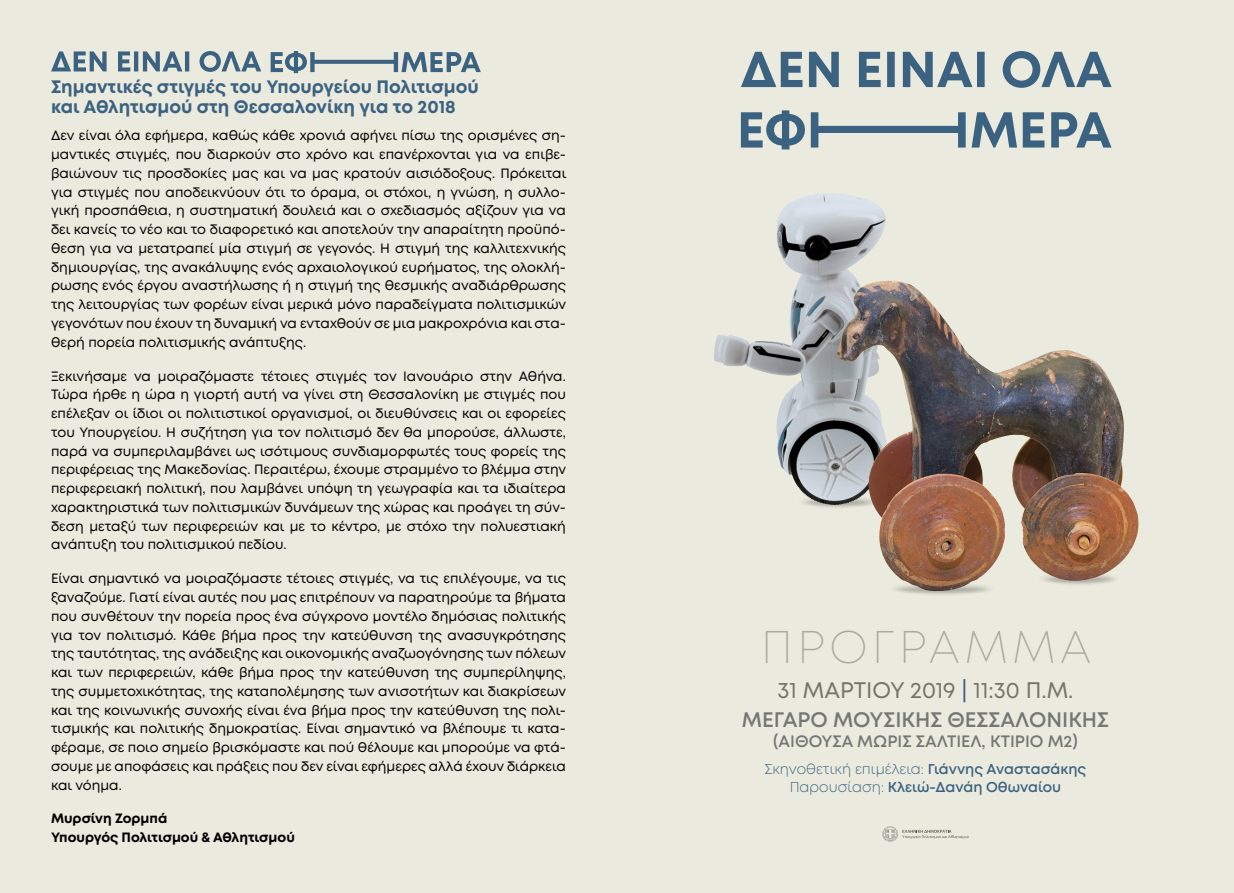
<style>
.page{position:relative;width:1234px;height:893px;background:#fff}
.page>*{position:absolute;margin:0;border:0;box-sizing:border-box;transform-origin:0 0}
.t1{font:200 45.75px "Mont";letter-spacing:.1em;color:#a9a99d}
.t2{font:22.5px "Mont";color:#73746b}
.t3{font:600 21px "Mont";color:#737875}
.t4{font:700 18px/20px "Mont";color:#3b6280}
.t5{font:600 16.5px "Mont";color:#737875}
.t6{font:600 14.25px/18px "Mont";color:#3b6280;text-align:center}
.t7{font:13.5px/18.8px "Mont";color:#000;text-align:justify}
.t8{font:700 13.5px/18.8px "Mont";color:#000}
.s1{color:#3b6280}
.s2{font-weight:300}
</style>
<div class="page">
<div style="left:0;top:0;width:1233px;height:893px;background:#ebeade"></div>
<svg style="left:51px;top:51px;width:210px;height:21px"></svg>
<svg style="left:270px;top:51px;width:210px;height:22px"></svg>
<svg style="left:882px;top:826px;width:86px;height:16px"></svg>
<img style="left:809px;top:505px;width:27px;height:3px">
<img style="left:714px;top:193px;width:172px;height:312px">
<img style="left:836px;top:281px;width:302px;height:310px">
<svg style="left:741px;top:51px;width:370px;height:37px"></svg>
<svg style="left:740px;top:110px;width:371px;height:39px"></svg>
<h3 class="t4" style="left:51px;top:77px;width:429px">Σημαντικές στιγμές του Υπουργείου Πολιτισμού και Αθλητισμού στη Θεσσαλονίκη για το 2018</h3>
<p class="t7" style="left:51px;top:126px;width:516px">Δεν είναι όλα εφήμερα, καθώς κάθε χρονιά αφήνει πίσω της ορισμένες ση&shy;μαντικές στιγμές, που διαρκούν στο χρόνο και επανέρχονται για να επιβε&shy;βαιώνουν τις προσδοκίες μας και να μας κρατούν αισιόδοξους. Πρόκειται για στιγμές που αποδεικνύουν ότι το όραμα, οι στόχοι, η γνώση, η συλλο&shy;γική προσπάθεια, η συστηματική δουλειά και ο σχεδιασμός αξίζουν για να δει κανείς το νέο και το διαφορετικό και αποτελούν την απαραίτητη προϋπό&shy;θεση για να μετατραπεί μία στιγμή σε γεγονός. Η στιγμή της καλλιτεχνικής δημιουργίας, της ανακάλυψης ενός αρχαιολογικού ευρήματος, της ολοκλή&shy;ρωσης ενός έργου αναστήλωσης ή η στιγμή της θεσμικής αναδιάρθρωσης της λειτουργίας των φορέων είναι μερικά μόνο παραδείγματα πολιτισμικών γεγονότων που έχουν τη δυναμική να ενταχθούν σε μια μακροχρόνια και στα&shy;θερή πορεία πολιτισμικής ανάπτυξης.</p>
<p class="t7" style="left:51px;top:366px;width:516px">Ξεκινήσαμε να μοιραζόμαστε τέτοιες στιγμές τον Ιανουάριο στην Αθήνα.<br>Τώρα ήρθε η ώρα η γιορτή αυτή να γίνει στη Θεσσαλονίκη με στιγμές που επέλεξαν οι ίδιοι οι πολιτιστικοί οργανισμοί, οι διευθύνσεις και οι εφορείες του Υπουργείου. Η συζήτηση για τον πολιτισμό δεν θα μπορούσε, άλλωστε, παρά να συμπεριλαμβάνει ως ισότιμους συνδιαμορφωτές τους φορείς της περιφέρειας της Μακεδονίας. Περαιτέρω, έχουμε στραμμένο το βλέμμα στην περιφερειακή πολιτική, που λαμβάνει υπόψη τη γεωγραφία και τα ιδιαίτερα χαρακτηριστικά των πολιτισμικών δυνάμεων της χώρας και προάγει τη σύν&shy;δεση μεταξύ των περιφερειών και με το κέντρο, με στόχο την πολυεστιακή ανάπτυξη του πολιτισμικού πεδίου.</p>
<p class="t7" style="left:51px;top:569px;width:516px">Είναι σημαντικό να μοιραζόμαστε τέτοιες στιγμές, να τις επιλέγουμε, να τις ξαναζούμε. Γιατί είναι αυτές που μας επιτρέπουν να παρατηρούμε τα βήματα που συνθέτουν την πορεία προς ένα σύγχρονο μοντέλο δημόσιας πολιτικής για τον πολιτισμό. Κάθε βήμα προς την κατεύθυνση της ανασυγκρότησης της ταυτότητας, της ανάδειξης και οικονομικής αναζωογόνησης των πόλεων και των περιφερειών, κάθε βήμα προς την κατεύθυνση της συμπερίληψης, της συμμετοχικότητας, της καταπολέμησης των ανισοτήτων και διακρίσεων και της κοινωνικής συνοχής είναι ένα βήμα προς την κατεύθυνση της πολι&shy;τισμικής και πολιτικής δημοκρατίας. Είναι σημαντικό να βλέπουμε τι κατα&shy;φέραμε, σε ποιο σημείο βρισκόμαστε και πού θέλουμε και μπορούμε να φτά&shy;σουμε με αποφάσεις και πράξεις που δεν είναι εφήμερες αλλά έχουν διάρκεια και νόημα.</p>
<p class="t8" style="left:51px;top:809px;width:245px">Μυρσίνη Ζορμπά<br>Υπουργός Πολιτισμού &amp; Αθλητισμού</p>
<h1 class="t1" style="left:761px;top:619px;width:331px">ΠΡΟΓΡΑΜΜΑ</h1>
<h2 class="t2" style="left:777px;top:675px;width:297px">31 ΜΑΡΤΙΟΥ 2019 <span class="s1">|</span> 11:30 Π.Μ.</h2>
<h3 class="t3" style="left:741px;top:706px;width:368px">ΜΕΓΑΡΟ ΜΟΥΣΙΚΗΣ ΘΕΣΣΑΛΟΝΙΚΗΣ</h3>
<p class="t5" style="left:773px;top:731px;width:306px">(ΑΊ ΘΟΥΣΑ ΜΩΡΊΣ ΣΑΛΤΙΈΛ, ΚΤΊ ΡΙΟ Μ2)</p>
<p class="t6" style="left:764px;top:760px;width:322px"><span class="s2">Σκηνοθετική επιμέλεια:</span> Γιάννης Αναστασάκης<br><span class="s2">Παρουσίαση:</span> Κλειώ-Δανάη Οθωναίου</p>
</div>
